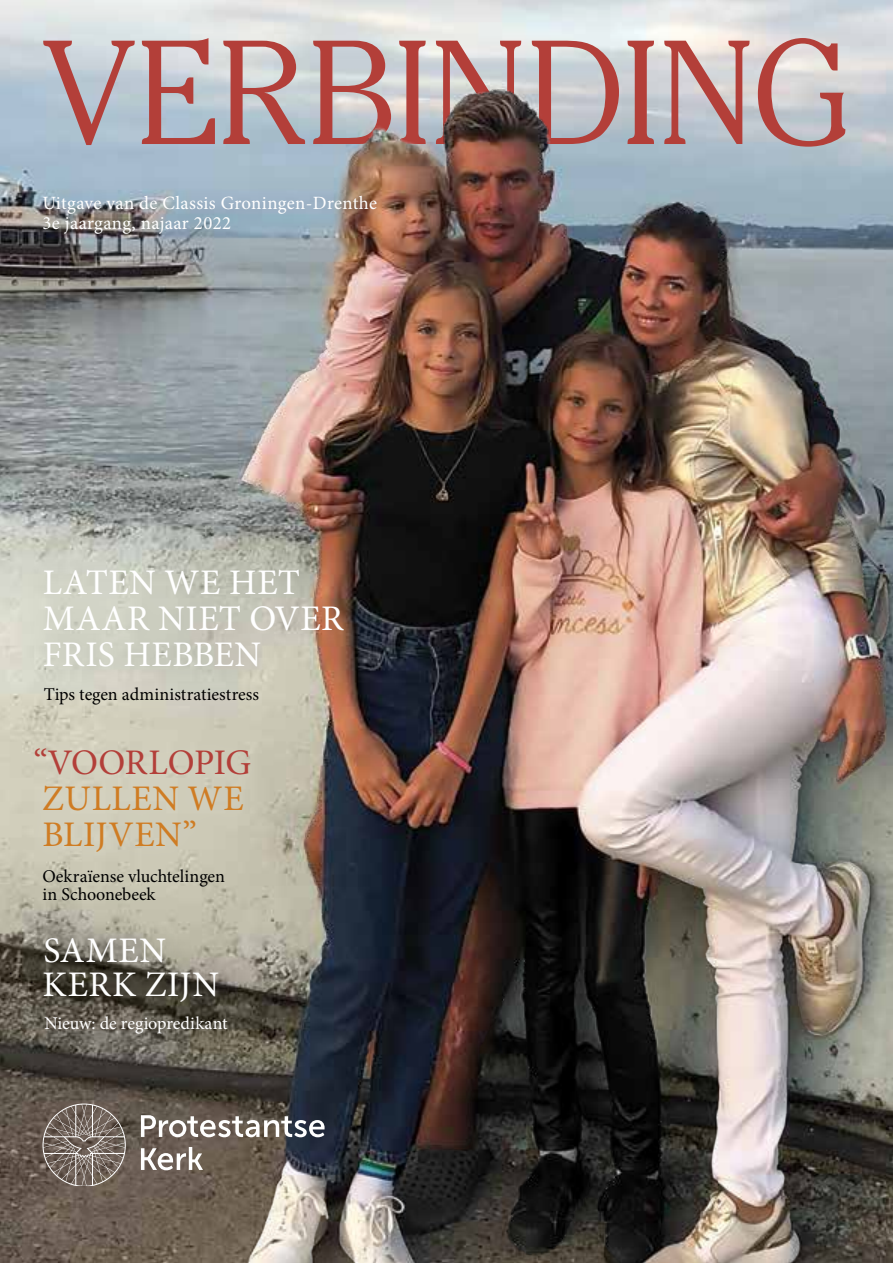
<style>
.page{position:relative;width:893px;height:1263px;background:#fff}
.page>*{position:absolute;margin:0;border:0;box-sizing:border-box;transform-origin:0 0}
.t1{font:300 147px "Cheltenham";letter-spacing:-.03em;color:#b33f39}
.t2{font:36px/36px "Minion Pro";letter-spacing:.015em;color:#fff}
.t3{font:36px/36px "Minion Pro";letter-spacing:.015em;color:#cf7c23}
.t4{font:36px "Minion Pro";letter-spacing:-.015em;color:#b33f39}
.t5{font:18.75px/19.5px "Minion Pro";letter-spacing:.015em;color:#fff}
.t6{font:18px/18px "Minion Pro";letter-spacing:-.005em;color:#000}
.t7{font:18px "Minion Pro";color:#fff}
</style>
<div class="page">
<img style="left:0;top:0;width:893px;height:1263px">
<div style="left:20px;top:173px;width:385px;height:89px;background:#455d75;opacity:.8"></div>
<svg style="left:141px;top:1115px;width:184px;height:22px"></svg>
<svg style="left:141px;top:1147px;width:62px;height:23px"></svg>
<svg style="left:43px;top:1103px;width:83px;height:83px;background:#7f736b"></svg>
<div style="left:26px;top:918px;width:225px;height:139px;background:#000;opacity:.4"></div>
<div style="left:15px;top:671px;width:260px;height:199px;background:#d0cdbb"></div>
<div style="left:23px;top:547px;width:341px;height:142px;background:#000;opacity:.2"></div>
<div style="left:25px;top:853px;width:216px;height:66px;background:#d3d9c1;opacity:.4"></div>
<h1 class="t1" style="left:43px;top:8px;width:809px">VERBINDING</h1>
<p class="t5" style="left:43px;top:193px;width:336px">Uitgave van de Classis Groningen-Drenthe<br>3e jaargang, najaar 2022</p>
<h2 class="t2" style="left:43px;top:565px;width:302px">LATEN WE HET<br>MAAR NIET OVER<br>FRIS HEBBEN</h2>
<p class="t6" style="left:44px;top:685px;width:217px">Tips tegen administratiestress</p>
<h2 class="t4" style="left:33px;top:738px;width:219px">“VOORLOPIG</h2>
<h2 class="t3" style="left:42px;top:781px;width:203px">ZULLEN WE<br>BLIJVEN”</h2>
<p class="t6" style="left:43px;top:867px;width:184px">Oekraïense vluchtelingen in Schoonebeek</p>
<h2 class="t2" style="left:42px;top:933px;width:178px;line-height:34px">SAMEN<br>KERK ZIJN</h2>
<p class="t7" style="left:45px;top:1011px;width:185px">Nieuw: de regiopredikant</p>
</div>
